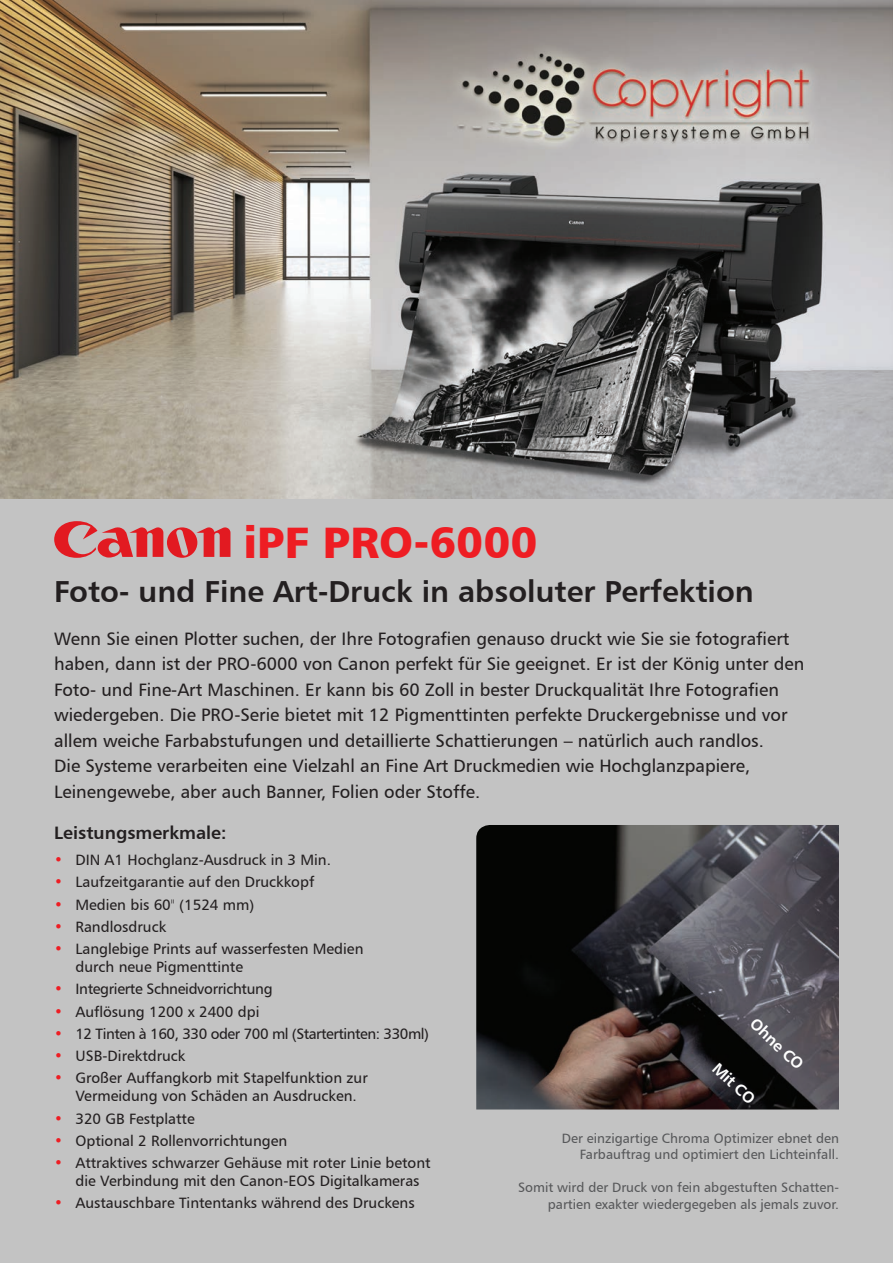
<style>
.page{position:relative;width:893px;height:1263px;background:#fff}
.page>*{position:absolute;margin:0;border:0;box-sizing:border-box;transform-origin:0 0}
.t1{font:44.1px "Humanist 777 BT Black B";color:#ee1d23}
.t2{font:30.45px "Humanist 777 BT Bold B";color:#231f20}
.t3{font:18px/25.5px "Humanist 777 BT Roman B";color:#231f20}
.t4{font:18px "Humanist 777 BT Bold B";color:#231f20}
.t5{font:16.05px "Humanist 777 BT Bold B";color:#fff}
.t6{font:15px/18px "Humanist 777 BT Roman B";color:#231f20}
.t7{font:15px "Humanist 777 BT Roman B";letter-spacing:-.03em;color:#231f20}
.t8{font:15px "Humanist 777 BT Roman B";letter-spacing:-.02em;color:#231f20}
.t9{font:13.5px/16.5px "Humanist 777 BT Roman B";color:#57585a;text-align:right}
.s1{color:#ee1d23}
.s2{font-family:"Humanist 777 BT Light B"}
</style>
<div class="page">
<img style="left:0;top:0;width:893px;height:500px">
<div style="left:0;top:500px;width:893px;height:763px;background:#c3c3c3"></div>
<svg style="left:54px;top:521px;width:176px;height:37px"></svg>
<img style="left:476px;top:825px;width:363px;height:284px">
<h1 class="t1" style="left:244px;top:514px;width:296px">iPF PRO-6000</h1>
<h2 class="t2" style="left:54px;top:572px;width:701px">Foto- und Fine Art-Druck in absoluter Perfektion</h2>
<p class="t3" style="left:54px;top:625px;width:751px">Wenn Sie einen Plotter suchen, der Ihre Fotografien genauso druckt wie Sie sie fotografiert haben, dann ist der PRO-6000 von Canon perfekt für Sie geeignet. Er ist der König unter den Foto- und Fine-Art Maschinen. Er kann bis 60 Zoll in bester Druckqualität Ihre Fotografien wiedergeben. Die PRO-Serie bietet mit 12 Pigmenttinten perfekte Druckergebnisse und vor allem weiche Farbabstufungen und detaillierte Schattierungen – natürlich auch randlos.<br>Die Systeme verarbeiten eine Vielzahl an Fine Art Druckmedien wie Hochglanzpapiere, Leinengewebe, aber auch Banner, Folien oder Stoffe.</p>
<p class="t4" style="left:54px;top:821px;width:174px">Leistungsmerkmale:</p>
<p class="t6" style="left:54px;top:851px;width:278px"><span class="s1">•</span> DIN A1 Hochglanz-Ausdruck in 3 Min.</p>
<p class="t6" style="left:54px;top:873px;width:262px"><span class="s1">•</span> Laufzeitgarantie auf den Druckkopf</p>
<p class="t6" style="left:54px;top:895px;width:202px"><span class="s1">•</span> Medien bis 60<span class="s2">"</span> (1524 mm)</p>
<p class="t6" style="left:54px;top:917px;width:114px"><span class="s1">•</span> Randlosdruck</p>
<p class="t6" style="left:75px;top:940px;width:290px;text-indent:-21px"><span class="s1">•</span> Langlebige Prints auf wasserfesten Medien durch neue Pigmenttinte</p>
<p class="t8" style="left:54px;top:980px;width:220px"><span class="s1">•</span> Integrierte Schneidvorrichtung</p>
<p class="t6" style="left:54px;top:1002px;width:207px"><span class="s1">•</span> Auflösung 1200 x 2400 dpi</p>
<p class="t7" style="left:54px;top:1024px;width:376px"><span class="s1">•</span> 12 Tinten à 160, 330 oder 700 ml (Startertinten: 330ml)</p>
<p class="t6" style="left:54px;top:1047px;width:133px"><span class="s1">•</span> USB-Direktdruck</p>
<p class="t6" style="left:75px;top:1069px;width:294px;text-indent:-21px"><span class="s1">•</span> Großer Auffangkorb mit Stapelfunktion zur<br>Vermeidung von Schäden an Ausdrucken.</p>
<p class="t6" style="left:54px;top:1109px;width:142px"><span class="s1">•</span> 320 GB Festplatte</p>
<p class="t6" style="left:54px;top:1131px;width:235px"><span class="s1">•</span> Optional 2 Rollenvorrichtungen</p>
<p class="t6" style="left:75px;top:1153px;width:357px;text-indent:-21px"><span class="s1">•</span> Attraktives schwarzer Gehäuse mit roter Linie betont die Verbindung mit den Canon-EOS Digitalkameras</p>
<p class="t6" style="left:54px;top:1194px;width:362px"><span class="s1">•</span> Austauschbare Tintentanks während des Druckens</p>
<p class="t5" style="left:759px;top:1014px;width:68px;rotate:43deg">Ohne CO</p>
<p class="t5" style="left:722px;top:1058px;width:53px;rotate:43deg">Mit CO</p>
<p class="t9" style="left:562px;top:1130px;width:279px">Der einzigartige Chroma Optimizer ebnet den<br>Farbauftrag und optimiert den Lichteinfall.</p>
<p class="t9" style="left:518px;top:1179px;width:322px">Somit wird der Druck von fein abgestuften Schatten&shy;partien exakter wiedergegeben als jemals zuvor.</p>
</div>
